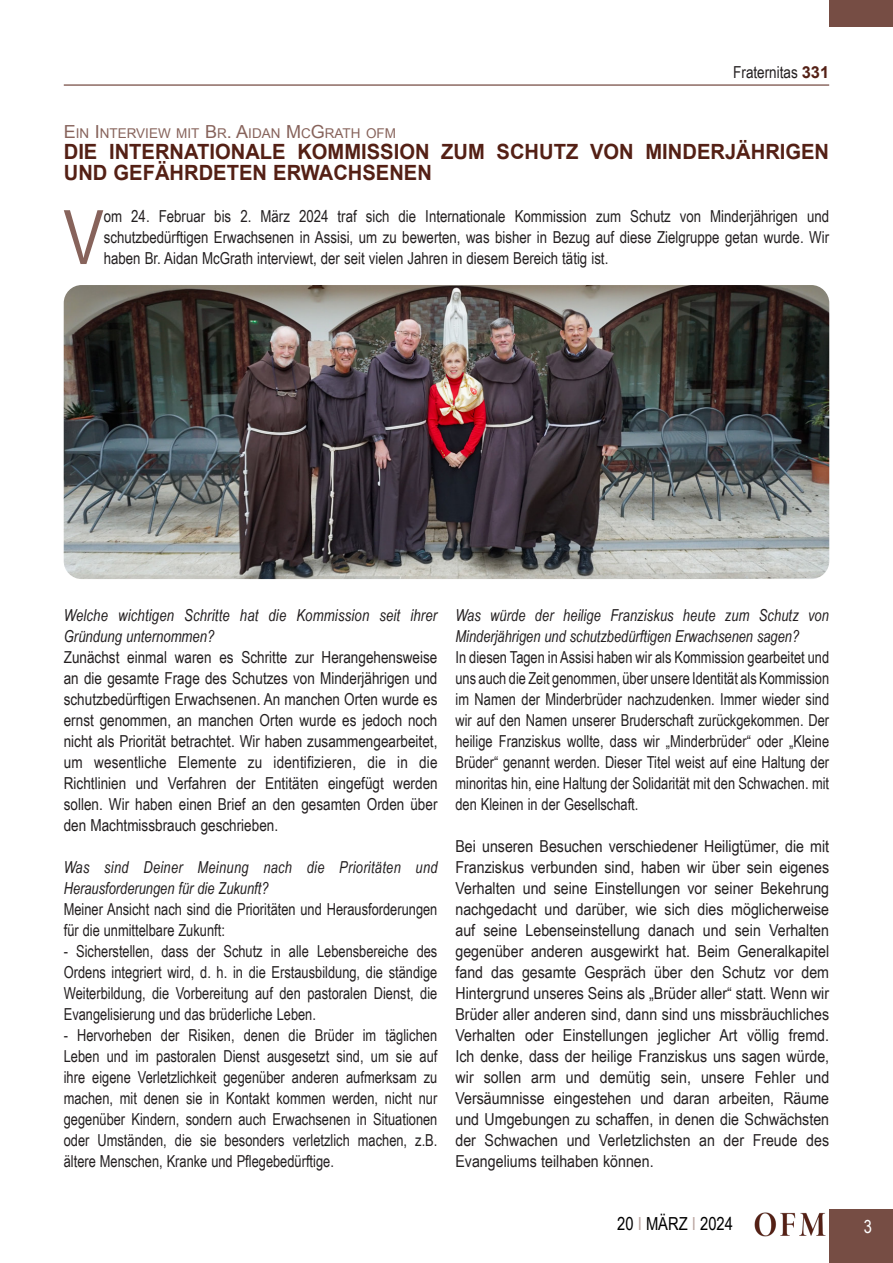
<style>
.page{position:relative;width:893px;height:1263px;background:#fff}
.page>*{position:absolute;margin:0;border:0;box-sizing:border-box;transform-origin:0 0}
.Titolo{font:75.15px "Arial Narrow";color:#87635b}
.Titolo-2{font:700 21px/21px "Arial";color:#542015;scale:.96 1}
.t1{font:18px "Arial Narrow";color:#000}
.t2{font:18px "Arial Narrow";color:#fff}
.Titolo-3{font:16.5px/21px "Arial Narrow";color:#231f20;text-align:justify;scale:.95 1}
.Titolo-4{font:16.5px/21px "Arial Narrow";color:#231f20;text-align:justify;scale:1.05 1}
.Titolo-5{font:16.5px/21px "Arial Narrow";color:#231f20;text-align:justify}
.Titolo-6{font:italic 16.5px/21px "Arial Narrow";letter-spacing:.01em;color:#231f20;scale:.95 1}
.Titolo-7{font:italic 16.5px/21px "Arial Narrow";letter-spacing:.01em;color:#231f20}
.Titolo_piccolo{font:13.5px "Arial";color:#87635b}
.s1{font-family:"Arial";font-weight:700;color:#542015}
.s2{font-size:18px}
.s3{color:#bba6a1}
</style>
<div class="page">
<div style="left:829px;top:1209px;width:64px;height:54px;background:#764d44"></div>
<hr style="left:64px;top:85px;width:765px;height:1px;background:#542015">
<div style="left:829px;top:0;width:64px;height:27px;background:#764d44"></div>
<img style="left:755px;top:1212px;width:71px;height:24px">
<img style="left:64px;top:285px;width:765px;height:294px">
<p class="Titolo-5" style="left:733px;top:61px;width:97px">Fraternitas <span class="s1">331</span></p>
<p class="Titolo_piccolo" style="left:64px;top:124px;width:334px"><span class="s2">E</span> IN <span class="s2">I</span> NTERVIEW MIT <span class="s2">B</span>R<span class="s2">. A</span>IDAN <span class="s2">M</span>C<span class="s2">G</span>RATH OFM</p>
<p class="Titolo-2" style="left:64px;top:142px;width:799px">DIE INTERNATIONALE KOMMISSION ZUM SCHUTZ VON MINDERJÄHRIGEN<br>UND GEFÄHRDETEN ERWACHSENEN</p>
<p class="Titolo" style="left:63px;top:182px;width:42px">V</p>
<p class="Titolo-5" style="left:104px;top:205px;width:727px">om 24. Februar bis 2. März 2024 traf sich die Internationale Kommission zum Schutz von Minderjährigen und schutzbedürftigen Erwachsenen in Assisi, um zu bewerten, was bisher in Bezug auf diese Zielgruppe getan wurde. Wir haben Br. Aidan McGrath interviewt, der seit vielen Jahren in diesem Bereich tätig ist.</p>
<p class="Titolo-7" style="left:64px;top:604px;width:375px">Welche wichtigen Schritte hat die Kommission seit ihrer<br>Gründung unternommen?</p>
<p class="Titolo-5" style="left:64px;top:646px;width:375px">Zunächst einmal waren es Schritte zur Herangehensweise an die gesamte Frage des Schutzes von Minderjährigen und schutzbedürftigen Erwachsenen. An manchen Orten wurde es ernst genommen, an manchen Orten wurde es jedoch noch nicht als Priorität betrachtet. Wir haben zusammengearbeitet, um wesentliche Elemente zu identifizieren, die in die Richtlinien und Verfahren der Entitäten eingefügt werden sollen. Wir haben einen Brief an den gesamten Orden über den Machtmissbrauch geschrieben.</p>
<p class="Titolo-6" style="left:64px;top:856px;width:395px">Was sind Deiner Meinung nach die Prioritäten und<br>Herausforderungen für die Zukunft?</p>
<p class="Titolo-3" style="left:64px;top:898px;width:395px">Meiner Ansicht nach sind die Prioritäten und Herausforderungen für die unmittelbare Zukunft:</p>
<p class="Titolo-3" style="left:64px;top:940px;width:395px">- Sicherstellen, dass der Schutz in alle Lebensbereiche des Ordens integriert wird, d. h. in die Erstausbildung, die ständige Weiterbildung, die Vorbereitung auf den pastoralen Dienst, die Evangelisierung und das brüderliche Leben.</p>
<p class="Titolo-3" style="left:64px;top:1024px;width:395px">- Hervorheben der Risiken, denen die Brüder im täglichen Leben und im pastoralen Dienst ausgesetzt sind, um sie auf ihre eigene Verletzlichkeit gegenüber anderen aufmerksam zu machen, mit denen sie in Kontakt kommen werden, nicht nur gegenüber Kindern, sondern auch Erwachsenen in Situationen oder Umständen, die sie besonders verletzlich machen, z.B. ältere Menschen, Kranke und Pflegebedürftige.</p>
<p class="Titolo-6" style="left:455px;top:604px;width:395px">Was würde der heilige Franziskus heute zum Schutz von<br>Minderjährigen und schutzbedürftigen Erwachsenen sagen?</p>
<p class="Titolo-3" style="left:455px;top:646px;width:395px">In diesen Tagen in Assisi haben wir als Kommission gearbeitet und uns auch die Zeit genommen, über unsere Identität als Kommission im Namen der Minderbrüder nachzudenken. Immer wieder sind wir auf den Namen unserer Bruderschaft zurückgekommen. Der heilige Franziskus wollte, dass wir „Minderbrüder“ oder „Kleine Brüder“ genannt werden. Dieser Titel weist auf eine Haltung der minoritas hin, eine Haltung der Solidarität mit den Schwachen. mit den Kleinen in der Gesellschaft.</p>
<p class="Titolo-4" style="left:455px;top:835px;width:357px">Bei unseren Besuchen verschiedener Heiligtümer, die mit Franziskus verbunden sind, haben wir über sein eigenes Verhalten und seine Einstellungen vor seiner Bekehrung nachgedacht und darüber, wie sich dies möglicherweise auf seine Lebenseinstellung danach und sein Verhalten gegenüber anderen ausgewirkt hat. Beim Generalkapitel fand das gesamte Gespräch über den Schutz vor dem Hintergrund unseres Seins als „Brüder aller“ statt. Wenn wir Brüder aller anderen sind, dann sind uns missbräuchliches Verhalten oder Einstellungen jeglicher Art völlig fremd.<br>Ich denke, dass der heilige Franziskus uns sagen würde, wir sollen arm und demütig sein, unsere Fehler und Versäumnisse eingestehen und daran arbeiten, Räume und Umgebungen zu schaffen, in denen die Schwächsten der Schwachen und Verletzlichsten an der Freude des Evangeliums teilhaben können.</p>
<p class="t1" style="left:617px;top:1210px;width:117px">20 <span class="s3">I</span> MÄRZ <span class="s3">I</span> 2024</p>
<p class="t2" style="left:864px;top:1213px;width:10px">3</p>
</div>
